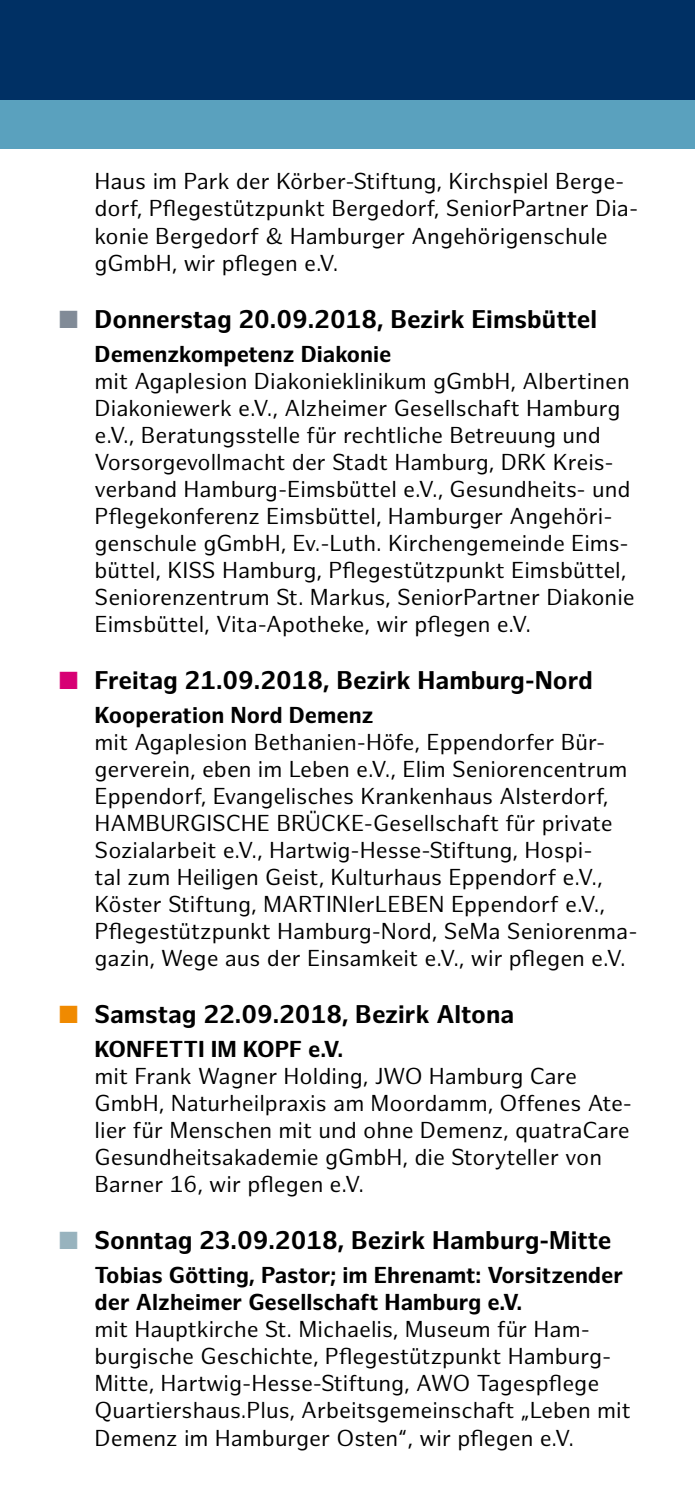
<style>
.page{position:relative;width:695px;height:1489px;background:#fff}
.page>*{position:absolute;margin:0;border:0;box-sizing:border-box;transform-origin:0 0}
.t1{font:700 25px "Hamburg Sans";color:#000}
.t2{font:22.5px/27px "Hamburg Sans";color:#000}
.t3{font:700 22.5px/27px "Hamburg Sans";color:#000}
.s1{color:#818b97}
.s2{color:#d70074}
.s3{color:#f08a00}
.s4{color:#98b3be}
</style>
<div class="page">
<div style="left:0;top:99px;width:694px;height:50px;background:#5aa1be"></div>
<div style="left:0;top:0;width:694px;height:99px;background:#003064"></div>
<p class="t2" style="left:94px;top:169px;width:545px">Haus im Park der Körber-Stiftung, Kirchspiel Berge&shy;dorf, Pflegestützpunkt Bergedorf, SeniorPartner Dia&shy;konie Bergedorf &amp; Hamburger Angehörigenschule gGmbH, wir pflegen e.V.</p>
<p class="t1" style="left:59px;top:304px;width:539px"><span class="s1">■</span> Donnerstag 20.09.2018, Bezirk Eimsbüttel</p>
<p class="t3" style="left:94px;top:341px;width:298px">Demenzkompetenz Diakonie</p>
<p class="t2" style="left:94px;top:368px;width:541px">mit Agaplesion Diakonieklinikum gGmbH, Albertinen Diakoniewerk e.V., Alzheimer Gesellschaft Hamburg e.V., Beratungsstelle für rechtliche Betreuung und Vorsorgevollmacht der Stadt Hamburg, DRK Kreis&shy;verband Hamburg-Eimsbüttel e.V., Gesundheits- und Pflegekonferenz Eimsbüttel, Hamburger Angehöri&shy;genschule gGmbH, Ev.-Luth. Kirchengemeinde Eims&shy;büttel, KISS Hamburg, Pflegestützpunkt Eimsbüttel, Seniorenzentrum St. Markus, SeniorPartner Diakonie Eimsbüttel, Vita-Apotheke, wir pflegen e.V.</p>
<p class="t1" style="left:59px;top:665px;width:535px"><span class="s2">■</span> Freitag 21.09.2018, Bezirk Hamburg-Nord</p>
<p class="t3" style="left:94px;top:702px;width:280px">Kooperation Nord Demenz</p>
<p class="t2" style="left:94px;top:729px;width:544px">mit Agaplesion Bethanien-Höfe, Eppendorfer Bür&shy;gerverein, eben im Leben e.V., Elim Seniorencentrum Eppendorf, Evangelisches Krankenhaus Alsterdorf, HAMBURGISCHE BRÜCKE-Gesellschaft für private Sozialarbeit e.V., Hartwig-Hesse-Stiftung, Hospi-<br>tal zum Heiligen Geist, Kulturhaus Eppendorf e.V., Köster Stiftung, MARTINIerLEBEN Eppendorf e.V., Pflegestützpunkt Hamburg-Nord, SeMa Seniorenma&shy;gazin, Wege aus der Einsamkeit e.V., wir pflegen e.V.</p>
<p class="t1" style="left:59px;top:999px;width:457px"><span class="s3">■</span> Samstag 22.09.2018, Bezirk Altona</p>
<p class="t3" style="left:94px;top:1036px;width:250px">KONFETTI IM KOPF e.V.</p>
<p class="t2" style="left:94px;top:1063px;width:539px">mit Frank Wagner Holding, JWO Hamburg Care GmbH, Naturheilpraxis am Moordamm, Offenes Ate&shy;lier für Menschen mit und ohne Demenz, quatraCare Gesundheitsakademie gGmbH, die Storyteller von Barner 16, wir pflegen e.V.</p>
<p class="t1" style="left:59px;top:1225px;width:553px"><span class="s4">■</span> Sonntag 23.09.2018, Bezirk Hamburg-Mitte</p>
<p class="t3" style="left:94px;top:1262px;width:530px">Tobias Götting, Pastor; im Ehrenamt: Vorsitzender der Alzheimer Gesellschaft Hamburg e.V.</p>
<p class="t2" style="left:94px;top:1316px;width:537px">mit Hauptkirche St. Michaelis, Museum für Ham&shy;burgische Geschichte, Pflegestützpunkt Hamburg-Mitte, Hartwig-Hesse-Stiftung, AWO Tagespflege Quartiershaus.Plus, Arbeitsgemeinschaft „Leben mit Demenz im Hamburger Osten“, wir pflegen e.V.</p>
</div>
